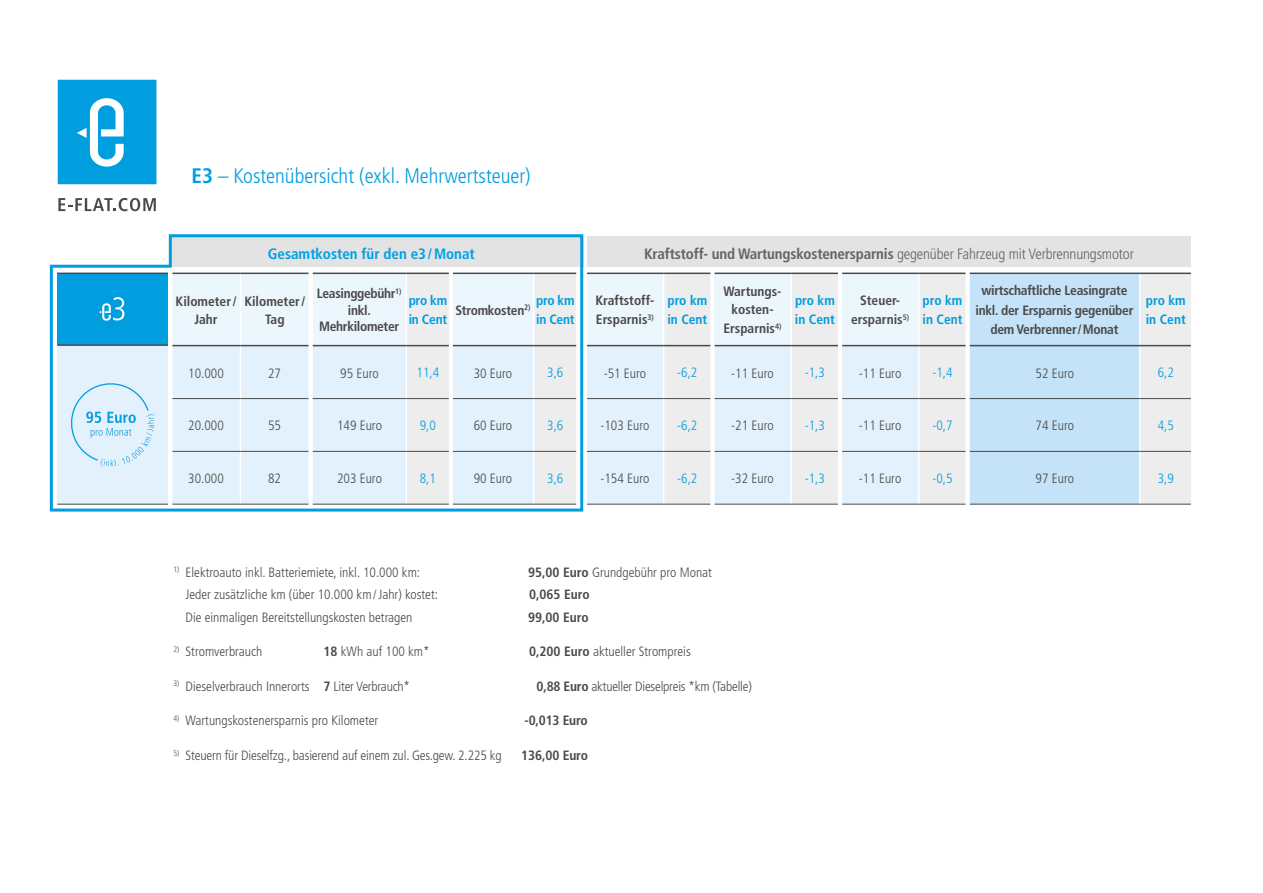
<style>
.page{position:relative;width:1263px;height:893px;background:#fff}
.page>*{position:absolute;margin:0;border:0;box-sizing:border-box;transform-origin:0 0}
.t1{font:300 condensed 21px "Frutiger";color:#009ddf}
.t2{font:700 condensed 15px "Frutiger";letter-spacing:-.01em;color:#646363}
.t3{font:700 condensed 15px "Frutiger";color:#009fe3}
.t4{font:300 condensed 13.5px "Frutiger";color:#4a4a49}
.t5{font:700 condensed 13.5px/16.5px "Frutiger";letter-spacing:-.02em;color:#4a4a49;text-align:center}
.t6{font:700 condensed 13.5px/18px "Frutiger";color:#4a4a49;text-align:center}
.t7{font:300 condensed 13.5px "Frutiger";color:#009ddf}
.t8{font:700 condensed 13.5px/19.5px "Frutiger";color:#009ddf}
.t9{font:700 condensed 13.5px/19.5px "Frutiger";letter-spacing:-.02em;color:#009ddf}
.s1{font-weight:700}
.s2{font-weight:300}
.s3{color:#009ddf}
</style>
<div class="page">
<div style="left:587px;top:237px;width:604px;height:30px;background:#e3e3e3"></div>
<svg style="left:49px;top:234px;width:535px;height:278px"></svg>
<div style="left:57px;top:273px;width:111px;height:72px;background:#009ddf"></div>
<div style="left:57px;top:345px;width:111px;height:159px;background:#e2f1fc"></div>
<hr style="left:57px;top:273px;width:111px;height:1px;background:#4a4a49">
<hr style="left:57px;top:344px;width:111px;height:2px;background:#4a4a49">
<hr style="left:57px;top:504px;width:111px;height:1px;background:#4a4a49">
<svg style="left:99px;top:297px;width:25px;height:24px"></svg>
<svg style="left:71px;top:383px;width:83px;height:83px"></svg>
<hr style="left:172px;top:504px;width:68px;height:1px;background:#4a4a49">
<hr style="left:240px;top:504px;width:68px;height:1px;background:#4a4a49">
<hr style="left:313px;top:504px;width:93px;height:1px;background:#4a4a49">
<hr style="left:406px;top:504px;width:43px;height:1px;background:#4a4a49">
<hr style="left:587px;top:504px;width:77px;height:1px;background:#4a4a49">
<hr style="left:664px;top:504px;width:46px;height:1px;background:#4a4a49">
<hr style="left:715px;top:504px;width:76px;height:1px;background:#4a4a49">
<hr style="left:791px;top:504px;width:47px;height:1px;background:#4a4a49">
<hr style="left:842px;top:504px;width:77px;height:1px;background:#4a4a49">
<hr style="left:919px;top:504px;width:46px;height:1px;background:#4a4a49">
<svg style="left:587px;top:273px;width:604px;height:231px;background:#dceaf3"></svg>
<hr style="left:1139px;top:274px;width:1px;height:71px;background:#fff">
<hr style="left:1139px;top:346px;width:1px;height:52px;background:#fff">
<hr style="left:1139px;top:399px;width:1px;height:52px;background:#fff">
<hr style="left:1139px;top:452px;width:1px;height:52px;background:#fff">
<hr style="left:970px;top:273px;width:170px;height:1px;background:#4a4a49">
<hr style="left:1140px;top:273px;width:51px;height:1px;background:#4a4a49">
<hr style="left:970px;top:345px;width:170px;height:1px;background:#4a4a49">
<hr style="left:1140px;top:345px;width:51px;height:1px;background:#4a4a49">
<hr style="left:970px;top:398px;width:170px;height:1px;background:#4a4a49">
<hr style="left:1140px;top:398px;width:51px;height:1px;background:#4a4a49">
<hr style="left:970px;top:451px;width:170px;height:1px;background:#4a4a49">
<hr style="left:970px;top:504px;width:170px;height:1px;background:#4a4a49">
<hr style="left:1140px;top:451px;width:51px;height:1px;background:#4a4a49">
<hr style="left:1140px;top:504px;width:51px;height:1px;background:#4a4a49">
<svg style="left:172px;top:273px;width:404px;height:231px;background:#e5eff6"></svg>
<hr style="left:533px;top:274px;width:1px;height:71px;background:#fff">
<hr style="left:533px;top:346px;width:1px;height:52px;background:#fff">
<hr style="left:533px;top:399px;width:1px;height:52px;background:#fff">
<hr style="left:533px;top:452px;width:1px;height:52px;background:#fff">
<hr style="left:453px;top:273px;width:81px;height:1px;background:#4a4a49">
<hr style="left:534px;top:273px;width:42px;height:1px;background:#4a4a49">
<hr style="left:453px;top:345px;width:81px;height:1px;background:#4a4a49">
<hr style="left:534px;top:345px;width:42px;height:1px;background:#4a4a49">
<hr style="left:453px;top:398px;width:81px;height:1px;background:#4a4a49">
<hr style="left:534px;top:398px;width:42px;height:1px;background:#4a4a49">
<hr style="left:453px;top:451px;width:81px;height:1px;background:#4a4a49">
<hr style="left:453px;top:504px;width:81px;height:1px;background:#4a4a49">
<hr style="left:534px;top:451px;width:42px;height:1px;background:#4a4a49">
<hr style="left:534px;top:504px;width:42px;height:1px;background:#4a4a49">
<svg style="left:58px;top:80px;width:98px;height:104px;background:#20a9e3"></svg>
<svg style="left:58px;top:198px;width:98px;height:13px"></svg>
<h1 class="t1" style="left:192px;top:164px;width:341px"><span class="s1">E3</span> – Kostenübersicht (exkl. Mehrwertsteuer)</h1>
<p class="t3" style="left:268px;top:245px;width:209px">Gesamtkosten für den e3/Monat</p>
<p class="t2" style="left:644px;top:245px;width:491px">Kraftstoff- und Wartungskostenersparnis <span class="s2">gegenüber Fahrzeug mit Verbrennungsmotor</span></p>
<p class="t6" style="left:176px;top:292px;width:62px">Kilometer/<br>Jahr</p>
<p class="t6" style="left:244px;top:292px;width:62px">Kilometer/<br>Tag</p>
<p class="t4" style="left:188px;top:365px;width:37px">10.000</p>
<p class="t4" style="left:268px;top:365px;width:14px">27</p>
<p class="t5" style="left:317px;top:285px;width:86px">Leasinggebühr<sup>1) </sup>inkl.<br>Mehrkilometer</p>
<p class="t9" style="left:409px;top:290px;width:40px">pro km in Cent</p>
<p class="t4" style="left:340px;top:365px;width:40px">95 Euro</p>
<p class="t7" style="left:417px;top:365px;width:24px">11,4</p>
<p class="t5" style="left:455px;top:305px;width:121px;line-height:9.8px;text-align:right">Stromkosten<sup>2)</sup> <sup>pro</sup> <sup>km </sup><span class="s3">in Cent</span></p>
<p class="t4" style="left:474px;top:365px;width:40px">30 Euro</p>
<p class="t7" style="left:547px;top:365px;width:18px">3,6</p>
<p class="t6" style="left:595px;top:290px;width:61px;line-height:19.5px;text-align:left">Kraftstoff-<br>Ersparnis<sup>3)</sup></p>
<p class="t8" style="left:667px;top:290px;width:42px">pro km in Cent</p>
<p class="t4" style="left:604px;top:365px;width:44px">-51 Euro</p>
<p class="t7" style="left:677px;top:365px;width:22px">-6,2</p>
<p class="t6" style="left:723px;top:282px;width:59px">Wartungs&shy;kosten-</p>
<p class="t6" style="left:723px;top:320px;width:60px">Ersparnis<sup>4)</sup></p>
<p class="t8" style="left:795px;top:290px;width:42px">pro km in Cent</p>
<p class="t4" style="left:731px;top:365px;width:44px">-11 Euro</p>
<p class="t7" style="left:805px;top:365px;width:22px">-1,3</p>
<p class="t6" style="left:851px;top:290px;width:60px;line-height:19.5px">Steuer&shy;ersparnis<sup>5)</sup></p>
<p class="t8" style="left:922px;top:290px;width:42px">pro km in Cent</p>
<p class="t4" style="left:859px;top:365px;width:44px">-11 Euro</p>
<p class="t7" style="left:932px;top:365px;width:22px">-1,4</p>
<p class="t5" style="left:975px;top:281px;width:159px;line-height:19.5px">wirtschaftliche Leasingrate inkl. der Ersparnis gegenüber dem Verbrenner/Monat</p>
<p class="t8" style="left:1146px;top:290px;width:42px">pro km in Cent</p>
<p class="t4" style="left:1035px;top:365px;width:40px">52 Euro</p>
<p class="t7" style="left:1158px;top:365px;width:18px">6,2</p>
<p class="t4" style="left:188px;top:418px;width:37px">20.000</p>
<p class="t4" style="left:268px;top:418px;width:14px">55</p>
<p class="t4" style="left:337px;top:418px;width:46px">149 Euro</p>
<p class="t7" style="left:420px;top:418px;width:18px">9,0</p>
<p class="t4" style="left:474px;top:418px;width:40px">60 Euro</p>
<p class="t7" style="left:547px;top:418px;width:18px">3,6</p>
<p class="t4" style="left:600px;top:418px;width:50px">-103 Euro</p>
<p class="t7" style="left:677px;top:418px;width:22px">-6,2</p>
<p class="t4" style="left:731px;top:418px;width:44px">-21 Euro</p>
<p class="t7" style="left:805px;top:418px;width:22px">-1,3</p>
<p class="t4" style="left:859px;top:418px;width:44px">-11 Euro</p>
<p class="t7" style="left:932px;top:418px;width:22px">-0,7</p>
<p class="t4" style="left:1035px;top:418px;width:40px">74 Euro</p>
<p class="t7" style="left:1158px;top:418px;width:18px">4,5</p>
<p class="t4" style="left:188px;top:470px;width:37px">30.000</p>
<p class="t4" style="left:268px;top:470px;width:14px">82</p>
<p class="t4" style="left:337px;top:470px;width:46px">203 Euro</p>
<p class="t7" style="left:420px;top:470px;width:18px">8,1</p>
<p class="t4" style="left:474px;top:470px;width:40px">90 Euro</p>
<p class="t7" style="left:547px;top:470px;width:18px">3,6</p>
<p class="t4" style="left:600px;top:470px;width:50px">-154 Euro</p>
<p class="t7" style="left:677px;top:470px;width:22px">-6,2</p>
<p class="t4" style="left:731px;top:470px;width:44px">-32 Euro</p>
<p class="t7" style="left:805px;top:470px;width:22px">-1,3</p>
<p class="t4" style="left:859px;top:470px;width:44px">-11 Euro</p>
<p class="t7" style="left:932px;top:470px;width:22px">-0,5</p>
<p class="t4" style="left:1035px;top:470px;width:40px">97 Euro</p>
<p class="t7" style="left:1158px;top:470px;width:18px">3,9</p>
<p class="t4" style="left:173px;top:565px;width:248px"><sup>1)</sup> Elektroauto inkl. Batteriemiete, inkl. 10.000 km:</p>
<p class="t4" style="left:528px;top:565px;width:185px"><span class="s1">95,00 Euro</span> Grundgebühr pro Monat</p>
<p class="t4" style="left:185px;top:587px;width:254px">Jeder zusätzliche km (über 10.000 km/Jahr) kostet:</p>
<p class="t5" style="left:529px;top:587px;width:62px">0,065 Euro</p>
<p class="t4" style="left:185px;top:610px;width:228px">Die einmaligen Bereitstellungskosten betragen</p>
<p class="t5" style="left:528px;top:609px;width:62px">99,00 Euro</p>
<p class="t4" style="left:173px;top:644px;width:90px"><sup>2)</sup> Stromverbrauch</p>
<p class="t4" style="left:323px;top:644px;width:108px"><span class="s1">18</span> kWh auf 100 km*</p>
<p class="t4" style="left:529px;top:644px;width:163px"><span class="s1">0,200 Euro</span> aktueller Strompreis</p>
<p class="t4" style="left:173px;top:679px;width:238px"><sup>3)</sup> Dieselverbrauch Innerorts <span class="s1">7</span> Liter Verbrauch*</p>
<p class="t4" style="left:536px;top:679px;width:217px"><span class="s1">0,88 Euro</span> aktueller Dieselpreis *km (Tabelle)</p>
<p class="t4" style="left:173px;top:713px;width:206px"><sup>4)</sup> Wartungskostenersparnis pro Kilometer</p>
<p class="t5" style="left:524px;top:713px;width:65px">-0,013 Euro</p>
<p class="t4" style="left:173px;top:748px;width:330px"><sup>5)</sup> Steuern für Dieselfzg., basierend auf einem zul. Ges.gew. 2.225 kg</p>
<p class="t5" style="left:521px;top:747px;width:68px">136,00 Euro</p>
</div>
